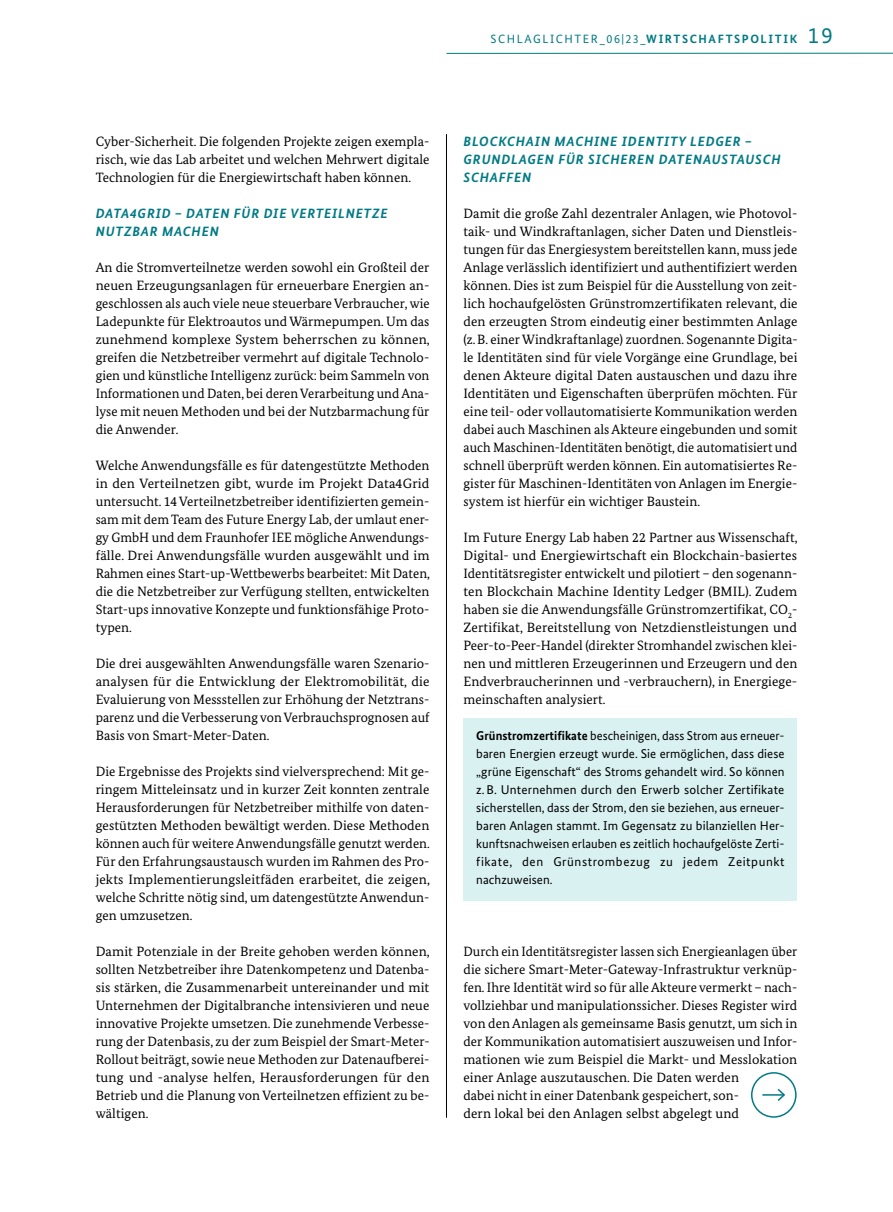
<style>
.page{position:relative;width:893px;height:1212px;background:#fff}
.page>*{position:absolute;margin:0;border:0;box-sizing:border-box;transform-origin:0 0}
.t1{font:13.5px/18px "Bundes Serif";letter-spacing:.005em;color:#000;text-align:justify}
.t2{font:italic 700 13.5px/18px "Bundes Sans";letter-spacing:.06em;color:#007a84}
.t3{font:12.75px/18px "Bundes Sans";letter-spacing:.045em;color:#000;text-align:justify}
.t4{font:12px "Bundes Sans";letter-spacing:.13em;color:#007a84}
.s1{font-weight:700}
.s2{font-size:22.5px}
</style>
<div class="page">
<hr style="left:446px;top:53px;width:447px;height:1px;background:#007a84">
<div style="left:463px;top:718px;width:334px;height:183px;background:#daf1f2"></div>
<hr style="left:446px;top:134px;width:1px;height:984px;background:#000">
<div style="left:751px;top:1072px;width:46px;height:46px;border:2px solid #007a84;border-radius:50%"></div>
<hr style="left:762px;top:1094px;width:22px;height:2px;background:#007a84">
<svg style="left:776px;top:1088px;width:9px;height:13px"></svg>
<p class="t4" style="left:491px;top:31px;width:344px">SCHLAGLICHTER_06|23_<span class="s1">WIRTSCHAFTSPOLITIK</span> <span class="s2">19</span></p>
<p class="t1" style="left:96px;top:132px;width:335px">Cyber-Sicherheit. Die folgenden Projekte zeigen exempla&shy;risch, wie das Lab arbeitet und welchen Mehrwert digitale Technologien für die Energiewirtschaft haben können.</p>
<p class="t2" style="left:96px;top:204px;width:293px">DATA4GRID – DATEN FÜR DIE VERTEILNETZE<br>NUTZBAR MACHEN</p>
<p class="t1" style="left:96px;top:258px;width:336px">An die Stromverteilnetze werden sowohl ein Großteil der neuen Erzeugungsanlagen für erneuerbare Energien an&shy;geschlossen als auch viele neue steuerbare Verbraucher, wie Ladepunkte für Elektroautos und Wärmepumpen. Um das zunehmend komplexe System beherrschen zu können, greifen die Netzbetreiber vermehrt auf digitale Technolo&shy;gien und künstliche Intelligenz zurück: beim Sammeln von Informationen und Daten, bei deren Verarbeitung und Ana&shy;lyse mit neuen Methoden und bei der Nutzbarmachung für die Anwender.</p>
<p class="t1" style="left:96px;top:456px;width:336px">Welche Anwendungsfälle es für datengestützte Methoden in den Verteilnetzen gibt, wurde im Projekt Data4Grid untersucht. 14 Verteilnetzbetreiber identifizierten gemein&shy;sam mit dem Team des Future Energy Lab, der umlaut ener&shy;gy GmbH und dem Fraunhofer IEE mögliche Anwendungs&shy;fälle. Drei Anwendungsfälle wurden ausgewählt und im Rahmen eines Start-up-Wettbewerbs bearbeitet: Mit Daten, die die Netzbetreiber zur Verfügung stellten, entwickelten Start-ups innovative Konzepte und funktionsfähige Proto&shy;typen.</p>
<p class="t1" style="left:96px;top:654px;width:335px">Die drei ausgewählten Anwendungsfälle waren Szenario&shy;analysen für die Entwicklung der Elektromobilität, die Evaluierung von Messstellen zur Erhöhung der Netztrans&shy;parenz und die Verbesserung von Verbrauchsprognosen auf Basis von Smart-Meter-Daten.</p>
<p class="t1" style="left:96px;top:762px;width:336px">Die Ergebnisse des Projekts sind vielversprechend: Mit ge&shy;ringem Mitteleinsatz und in kurzer Zeit konnten zentrale Herausforderungen für Netzbetreiber mithilfe von daten&shy;gestützten Methoden bewältigt werden. Diese Methoden können auch für weitere Anwendungsfälle genutzt werden.<br>Für den Erfahrungsaustausch wurden im Rahmen des Pro&shy;jekts Implementierungsleitfäden erarbeitet, die zeigen, welche Schritte nötig sind, um datengestützte Anwendun&shy;gen umzusetzen.</p>
<p class="t1" style="left:96px;top:942px;width:336px">Damit Potenziale in der Breite gehoben werden können, sollten Netzbetreiber ihre Datenkompetenz und Datenba&shy;sis stärken, die Zusammenarbeit untereinander und mit Unternehmen der Digitalbranche intensivieren und neue innovative Projekte umsetzen. Die zunehmende Verbesse&shy;rung der Datenbasis, zu der zum Beispiel der Smart-Meter-Rollout beiträgt, sowie neue Methoden zur Datenaufberei&shy;tung und -analyse helfen, Herausforderungen für den Betrieb und die Planung von Verteilnetzen effizient zu be&shy;wältigen.</p>
<p class="t2" style="left:464px;top:132px;width:319px">BLOCKCHAIN MACHINE IDENTITY LEDGER –<br>GRUNDLAGEN FÜR SICHEREN DATENAUSTAUSCH<br>SCHAFFEN</p>
<p class="t1" style="left:463px;top:204px;width:336px">Damit die große Zahl dezentraler Anlagen, wie Photovol&shy;taik- und Windkraftanlagen, sicher Daten und Dienstleis&shy;tungen für das Energiesystem bereitstellen kann, muss jede Anlage verlässlich identifiziert und authentifiziert werden können. Dies ist zum Beispiel für die Ausstellung von zeit&shy;lich hochaufgelösten Grünstromzertifikaten relevant, die den erzeugten Strom eindeutig einer bestimmten Anlage (z.B. einer Windkraftanlage) zuordnen. Sogenannte Digita&shy;le Identitäten sind für viele Vorgänge eine Grundlage, bei denen Akteure digital Daten austauschen und dazu ihre Identitäten und Eigenschaften überprüfen möchten. Für eine teil- oder vollautomatisierte Kommunikation werden dabei auch Maschinen als Akteure eingebunden und somit auch Maschinen-Identitäten benötigt, die automatisiert und schnell überprüft werden können. Ein automatisiertes Re&shy;gister für Maschinen-Identitäten von Anlagen im Energie&shy;system ist hierfür ein wichtiger Baustein.</p>
<p class="t1" style="left:463px;top:528px;width:336px">Im Future Energy Lab haben 22 Partner aus Wissenschaft, Digital- und Energiewirtschaft ein Blockchain-basiertes Identitätsregister entwickelt und pilotiert – den sogenann&shy;ten Blockchain Machine Identity Ledger (BMIL). Zudem haben sie die Anwendungsfälle Grünstromzertifikat, CO<sub>2</sub>- Zertifikat, Bereitstellung von Netzdienstleistungen und Peer-to-Peer-Handel (direkter Stromhandel zwischen klei&shy;nen und mittleren Erzeugerinnen und Erzeugern und den Endverbraucherinnen und -verbrauchern), in Energiege&shy;meinschaften analysiert.</p>
<p class="t3" style="left:476px;top:726px;width:310px"><span class="s1">Grünstromzertifikate</span> bescheinigen, dass Strom aus erneuer&shy;baren Energien erzeugt wurde. Sie ermöglichen, dass diese „grüne Eigenschaft“ des Stroms gehandelt wird. So können z.B. Unternehmen durch den Erwerb solcher Zertifikate sicherstellen, dass der Strom, den sie beziehen, aus erneuer&shy;baren Anlagen stammt. Im Gegensatz zu bilanziellen Her&shy;kunftsnachweisen erlauben es zeitlich hochaufgelöste Zerti&shy;fikate, den Grünstrombezug zu jedem Zeitpunkt nachzuweisen.</p>
<p class="t1" style="left:463px;top:942px;width:335px;text-align:left">Durch ein Identitätsregister lassen sich Energieanlagen über die sichere Smart-Meter-Gateway-Infrastruktur verknüp&shy;fen. Ihre Identität wird so für alle Akteure vermerkt – nach&shy;vollziehbar und manipulationssicher. Dieses Register wird von den Anlagen als gemeinsame Basis genutzt, um sich in der Kommunikation automatisiert auszuweisen und Infor&shy;mationen wie zum Beispiel die Markt- und Messlokation einer Anlage auszutauschen. Die Daten werden<br>dabei nicht in einer Datenbank gespeichert, son-<br>dern lokal bei den Anlagen selbst abgelegt und</p>
</div>
